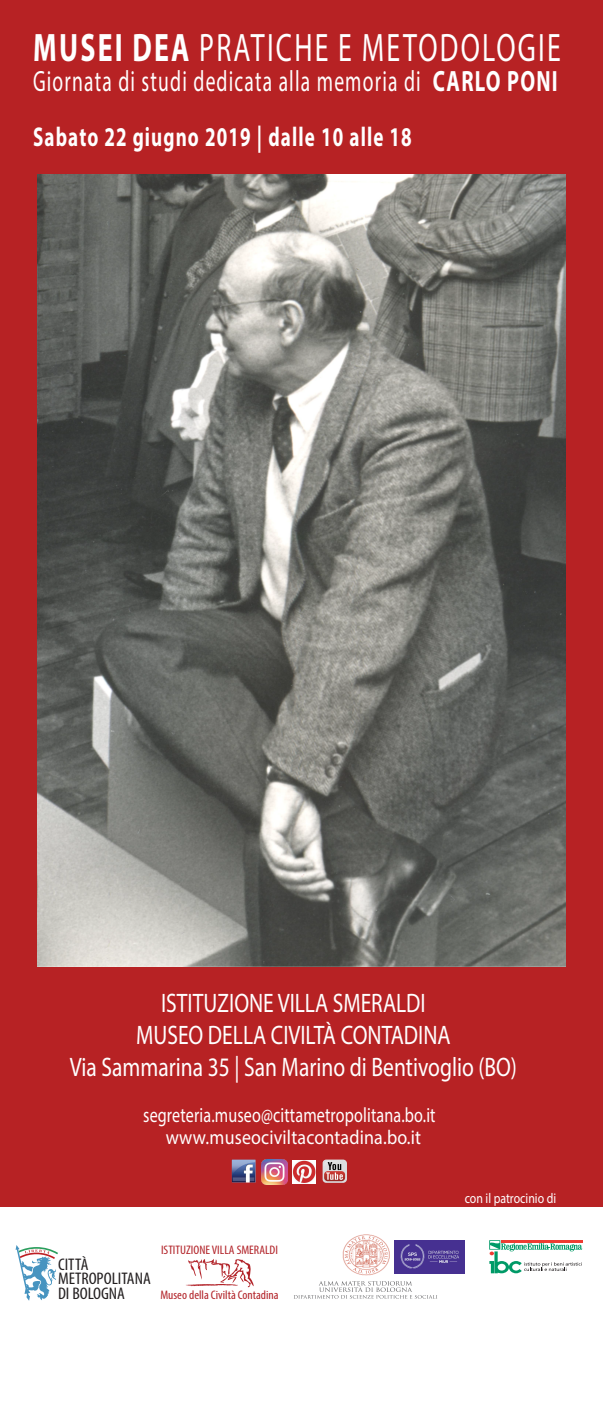
<style>
.page{position:relative;width:603px;height:1418px;background:#fff}
.page>*{position:absolute;margin:0;border:0;box-sizing:border-box;transform-origin:0 0}
.t1{font:300 39.85px "Myriad Pro";letter-spacing:.08em;color:#fff;scale:.7 1}
.t2{font:300 29.43px "Myriad Pro";letter-spacing:.06em;color:#fff;scale:.66 1}
.t3{font:700 27.2px "Myriad Pro";letter-spacing:.06em;color:#fff;scale:.7 1}
.t4{font:26.8px/32.2px "Myriad Pro";color:#fff;text-align:center;scale:.8 1}
.t5{font:20.75px "Myriad Pro";letter-spacing:.01em;color:#fff;scale:.77 1}
.t6{font:20.02px "Myriad Pro";letter-spacing:.01em;color:#fff;scale:.9 1}
.t7{font:condensed 16.88px/14.4px "Myriad Pro";color:#231f20;scale:1.06 1}
.t8{font:14.18px "Myriad Pro";color:#fff;scale:.83 1}
.t9{font:condensed 12.38px "Myriad Pro";color:#b22329;scale:1.06 1}
.s1{font-weight:700}
</style>
<div class="page">
<div style="left:0;top:0;width:602px;height:1206px;background:#b72224"></div>
<img style="left:37px;top:174px;width:528px;height:792px">
<img style="left:232px;top:1159px;width:23px;height:23px">
<img style="left:292px;top:1160px;width:24px;height:23px">
<svg style="left:322px;top:1159px;width:25px;height:23px"></svg>
<img style="left:261px;top:1159px;width:26px;height:25px">
<svg style="left:186px;top:1259px;width:68px;height:28px"></svg>
<svg style="left:16px;top:1245px;width:42px;height:55px"></svg>
<img style="left:294px;top:1234px;width:144px;height:65px">
<img style="left:394px;top:1240px;width:70px;height:33px">
<svg style="left:489px;top:1240px;width:93px;height:33px"></svg>
<h1 class="t1" style="left:33px;top:23px;width:754px"><span class="s1">MUSEI DEA</span> PRATICHE E METODOLOGIE</h1>
<p class="t2" style="left:33px;top:63px;width:796px">Giornata di studi dedicata alla memoria di <span class="s1">CARLO PONI</span></p>
<p class="t3" style="left:33px;top:119px;width:542px">Sabato 22 giugno 2019 | dalle 10 alle 18</p>
<p class="t4" style="left:70px;top:986px;width:560px">ISTITUZIONE VILLA SMERALDI<br>MUSEO DELLA CIVILTÀ CONTADINA<br>Via Sammarina 35 | San Marino di Bentivoglio (BO)</p>
<p class="t5" style="left:143px;top:1102px;width:381px">segreteria.museo@cittametropolitana.bo.it</p>
<p class="t6" style="left:166px;top:1124px;width:285px">www.museociviltacontadina.bo.it</p>
<p class="t7" style="left:58px;top:1256px;width:89px">CITTÀ<br>METROPOLITANA<br>DI BOLOGNA</p>
<p class="t9" style="left:161px;top:1242px;width:112px">ISTITUZIONE VILLA SMERALDI</p>
<p class="t9" style="left:160px;top:1287px;width:113px">Museo della Civiltà Contadina</p>
<p class="t8" style="left:464px;top:1189px;width:112px">con il patrocinio di</p>
</div>
